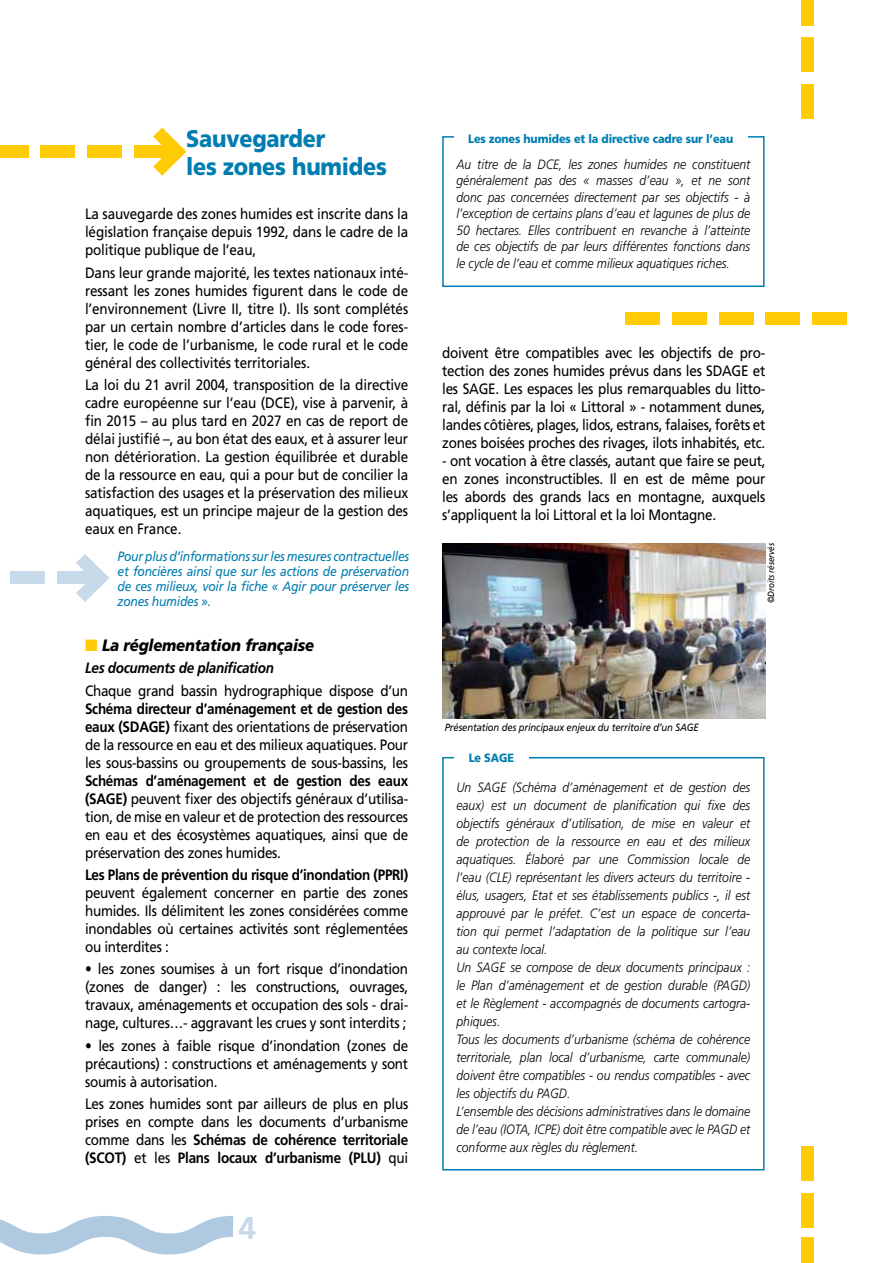
<style>
.page{position:relative;width:893px;height:1263px;background:#fff}
.page>*{position:absolute;margin:0;border:0;box-sizing:border-box;transform-origin:0 0}
.t1{font:700 31.5px "Frutiger";color:#c8d9e9}
.t2{font:900 24px/28.2px "Frutiger";letter-spacing:-.01em;color:#007db0;scale:.9 1}
.t3{font:italic 900 16.5px "Frutiger";letter-spacing:-.01em;color:#000;scale:.9 1}
.t4{font:15px/18px "Frutiger";letter-spacing:-.02em;color:#000;text-align:justify;scale:.9 1}
.t5{font:700 15px "Frutiger";letter-spacing:-.02em;color:#000;scale:.9 1}
.t6{font:italic 700 15px "Frutiger";letter-spacing:-.02em;color:#000;scale:.9 1}
.t7{font:italic 300 13.5px/18px "Frutiger";color:#000;scale:.9 1}
.t8{font:italic 13.5px/15px "Frutiger";letter-spacing:-.02em;color:#007db0;text-align:justify;scale:.9 1}
.t9{font:900 12px "Frutiger";letter-spacing:-.01em;color:#007db0;scale:.9 1}
.t10{font:italic 10.5px "Frutiger";letter-spacing:-.01em;color:#000;scale:.9 1}
.t11{font:italic 9px "Frutiger";letter-spacing:-.01em;color:#000;scale:.9 1}
.s1{color:#ffcb05}
.s2{font-weight:700}
</style>
<div class="page">
<svg style="left:0;top:1216px;width:233px;height:38px"></svg>
<div style="left:801px;top:1237px;width:13px;height:26px;background:#ffcb05"></div>
<div style="left:801px;top:1193px;width:13px;height:35px;background:#ffcb05"></div>
<div style="left:801px;top:1146px;width:13px;height:34px;background:#ffcb05"></div>
<div style="left:801px;top:85px;width:13px;height:34px;background:#ffcb05"></div>
<div style="left:801px;top:38px;width:13px;height:34px;background:#ffcb05"></div>
<div style="left:801px;top:0;width:13px;height:25px;background:#ffcb05"></div>
<div style="left:442px;top:757px;width:323px;height:413px;border:2px solid #007db0"></div>
<div style="left:454px;top:748px;width:75px;height:18px;background:#fff"></div>
<div style="left:442px;top:136px;width:323px;height:151px;border:2px solid #007db0"></div>
<div style="left:454px;top:128px;width:293px;height:21px;background:#fff"></div>
<div style="left:813px;top:312px;width:34px;height:13px;background:#ffcb05"></div>
<div style="left:766px;top:312px;width:34px;height:13px;background:#ffcb05"></div>
<div style="left:719px;top:312px;width:34px;height:13px;background:#ffcb05"></div>
<div style="left:672px;top:312px;width:34px;height:13px;background:#ffcb05"></div>
<div style="left:625px;top:312px;width:34px;height:13px;background:#ffcb05"></div>
<div style="left:58px;top:572px;width:34px;height:12px;background:#c8d9e9"></div>
<svg style="left:76px;top:554px;width:33px;height:48px"></svg>
<div style="left:11px;top:572px;width:34px;height:12px;background:#c8d9e9"></div>
<img style="left:442px;top:543px;width:323px;height:175px">
<div style="left:135px;top:145px;width:34px;height:13px;background:#ffcb05"></div>
<svg style="left:153px;top:128px;width:33px;height:48px"></svg>
<div style="left:0;top:145px;width:28px;height:13px;background:#ffcb05"></div>
<div style="left:41px;top:145px;width:34px;height:13px;background:#ffcb05"></div>
<div style="left:88px;top:145px;width:34px;height:13px;background:#ffcb05"></div>
<h2 class="t2" style="left:186px;top:124px;width:224px">Sauvegarder<br>les zones humides</h2>
<p class="t4" style="left:85px;top:205px;width:361px">La sauvegarde des zones humides est inscrite dans la législation française depuis 1992, dans le cadre de la politique publique de l’eau,</p>
<p class="t4" style="left:85px;top:263px;width:361px">Dans leur grande majorité, les textes nationaux inté&shy;ressant les zones humides figurent dans le code de l’environnement (Livre II, titre I). Ils sont complétés par un certain nombre d’articles dans le code fores&shy;tier, le code de l’urbanisme, le code rural et le code général des collectivités territoriales.</p>
<p class="t4" style="left:85px;top:376px;width:361px">La loi du 21 avril 2004, transposition de la directive cadre européenne sur l’eau (DCE), vise à parvenir, à fin 2015 – au plus tard en 2027 en cas de report de délai justifié –, au bon état des eaux, et à assurer leur non détérioration. La gestion équilibrée et durable de la ressource en eau, qui a pour but de concilier la satisfaction des usages et la préservation des milieux aquatiques, est un principe majeur de la gestion des eaux en France.</p>
<p class="t8" style="left:118px;top:549px;width:326px">Pour plus d’informations sur les mesures contractuelles et foncières ainsi que sur les actions de préservation de ces milieux, voir la fiche « Agir pour préserver les zones humides ».</p>
<p class="t3" style="left:85px;top:636px;width:256px"><span class="s1">■</span> La réglementation française</p>
<p class="t6" style="left:85px;top:659px;width:211px">Les documents de planification</p>
<p class="t4" style="left:85px;top:682px;width:361px">Chaque grand bassin hydrographique dispose d’un</p>
<p class="t4" style="left:85px;top:700px;width:361px"><span class="s2">Schéma directeur d’aménagement et de gestion des eaux (SDAGE)</span> fixant des orientations de préservation de la ressource en eau et des milieux aquatiques. Pour les sous-bassins ou groupements de sous-bassins, les</p>
<p class="t4" style="left:85px;top:772px;width:361px"><span class="s2">Schémas d’aménagement et de gestion des eaux (SAGE)</span> peuvent fixer des objectifs généraux d’utilisa&shy;tion, de mise en valeur et de protection des ressources en eau et des écosystèmes aquatiques, ainsi que de préservation des zones humides.</p>
<p class="t5" style="left:85px;top:866px;width:361px">Les Plans de prévention du risque d’inondation (PPRI)</p>
<p class="t4" style="left:85px;top:884px;width:361px">peuvent également concerner en partie des zones humides. Ils délimitent les zones considérées comme inondables où certaines activités sont réglementées ou interdites :</p>
<p class="t4" style="left:85px;top:960px;width:361px">• les zones soumises à un fort risque d’inondation (zones de danger) : les constructions, ouvrages, travaux, aménagements et occupation des sols - drai&shy;nage, cultures…- aggravant les crues y sont interdits ;</p>
<p class="t4" style="left:85px;top:1036px;width:361px">• les zones à faible risque d’inondation (zones de précautions) : constructions et aménagements y sont soumis à autorisation.</p>
<p class="t4" style="left:85px;top:1094px;width:361px">Les zones humides sont par ailleurs de plus en plus prises en compte dans les documents d’urbanisme comme dans les <span class="s2">Schémas de cohérence territoriale (SCOT)</span> et les <span class="s2">Plans locaux d’urbanisme (PLU)</span> qui</p>
<h1 class="t1" style="left:238px;top:1209px;width:19px">4</h1>
<p class="t9" style="left:468px;top:131px;width:296px">Les zones humides et la directive cadre sur l’eau</p>
<p class="t7" style="left:456px;top:156px;width:328px;line-height:16.5px;text-align:justify">Au titre de la DCE, les zones humides ne constituent généralement pas des « masses d’eau », et ne sont donc pas concernées directement par ses objectifs - à l’exception de certains plans d’eau et lagunes de plus de 50 hectares. Elles contribuent en revanche à l’atteinte de ces objectifs de par leurs différentes fonctions dans le cycle de l’eau et comme milieux aquatiques riches.</p>
<p class="t4" style="left:442px;top:343px;width:361px">doivent être compatibles avec les objectifs de pro&shy;tection des zones humides prévus dans les SDAGE et les SAGE. Les espaces les plus remarquables du litto&shy;ral, définis par la loi « Littoral » - notamment dunes, landes côtières, plages, lidos, estrans, falaises, forêts et zones boisées proches des rivages, ilots inhabités, etc.</p>
<p class="t4" style="left:442px;top:451px;width:361px">- ont vocation à être classés, autant que faire se peut, en zones inconstructibles. Il en est de même pour les abords des grands lacs en montagne, auxquels s’appliquent la loi Littoral et la loi Montagne.</p>
<p class="t11" style="left:766px;top:603px;width:68px;rotate:-90deg">©Droits réservés</p>
<p class="t10" style="left:445px;top:721px;width:284px">Présentation des principaux enjeux du territoire d’un SAGE</p>
<p class="t9" style="left:469px;top:751px;width:52px">Le SAGE</p>
<p class="t7" style="left:456px;top:778px;width:328px">Un SAGE (Schéma d’aménagement et de gestion des eaux) est un document de planification qui fixe des objectifs généraux d’utilisation, de mise en valeur et de protection de la ressource en eau et des milieux aquatiques. Élaboré par une Commission locale de l’eau (CLE) représentant les divers acteurs du territoire - élus, usagers, Etat et ses établissements publics -, il est approuvé par le préfet. C’est un espace de concerta&shy;tion qui permet l’adaptation de la politique sur l’eau au contexte local.<br>Un SAGE se compose de deux documents principaux : le Plan d’aménagement et de gestion durable (PAGD) et le Règlement - accompagnés de documents cartogra&shy;phiques.<br>Tous les documents d’urbanisme (schéma de cohérence territoriale, plan local d’urbanisme, carte communale) doivent être compatibles - ou rendus compatibles - avec les objectifs du PAGD.<br>L’ensemble des décisions administratives dans le domaine de l’eau (IOTA, ICPE) doit être compatible avec le PAGD et conforme aux règles du règlement.</p>
</div>
